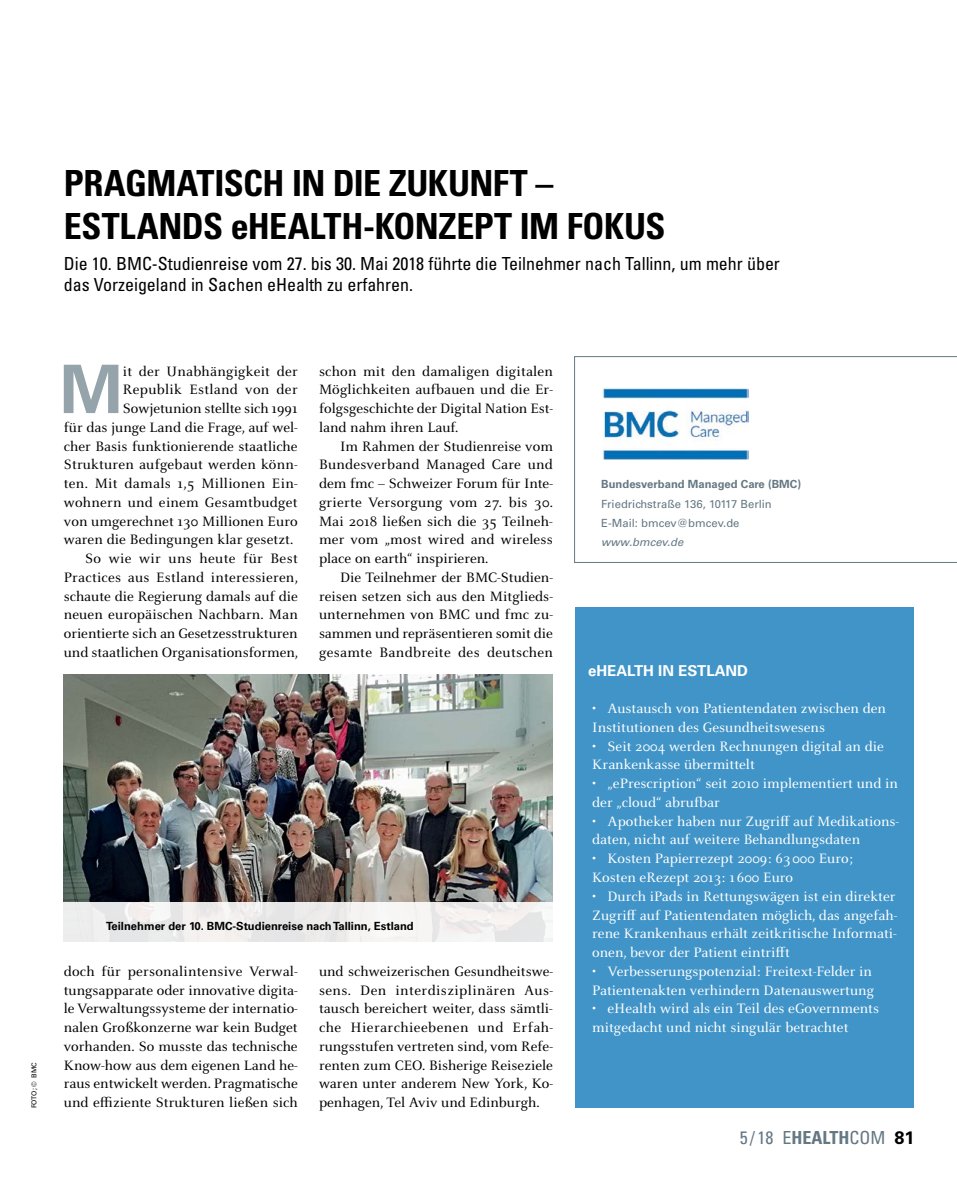
<style>
.page{position:relative;width:957px;height:1191px;background:#fff}
.page>*{position:absolute;margin:0;border:0;box-sizing:border-box;transform-origin:0 0}
.t1{font:700 66.9px "Univers LT Std";color:#95a3ab}
.t2{font:700 condensed 36px/43.2px "Univers LT Std";letter-spacing:-.015em;color:#000}
.t3{font:condensed 18px/21.6px "Univers LT Std";letter-spacing:-.005em;color:#000}
.t4{font:condensed 18px "Univers LT Std";color:#647883}
.t5{font:15px/18.8px "Celeste OT";letter-spacing:.005em;color:#000;text-align:justify}
.t6{font:15px/18.8px "Celeste OT";color:#fff}
.t7{font:700 15px "Univers LT Std";color:#fff}
.t8{font:11.25px/19.2px "Univers LT Std";color:#647883}
.t9{font:700 11.25px "Univers LT Std";color:#000}
.t10{font:700 11.25px "Univers LT Std";color:#647883}
.t11{font:italic 11.25px "Univers LT Std";color:#647883}
.t12{font:6.75px "Univers LT Std";color:#000}
.s1{font-weight:700}
.s2{font-weight:700;font-stretch:normal;color:#000}
</style>
<div class="page">
<svg style="left:574px;top:356px;width:383px;height:207px"></svg>
<img style="left:603px;top:387px;width:145px;height:73px">
<div style="left:575px;top:607px;width:338px;height:501px;background:#4094c8"></div>
<img style="left:64px;top:674px;width:489px;height:228px">
<svg style="left:64px;top:902px;width:489px;height:40px;fill:#efeeed"></svg>
<h2 class="t2" style="left:64px;top:162px;width:603px">PRAGMATISCH IN DIE ZUKUNFT –<br>ESTLANDS eHEALTH-KONZEPT IM FOKUS</h2>
<p class="t3" style="left:64px;top:252px;width:717px">Die 10. BMC-Studienreise vom 27. bis 30. Mai 2018 führte die Teilnehmer nach Tallinn, um mehr über das Vorzeigeland in Sachen eHealth zu erfahren.</p>
<h1 class="t1" style="left:60px;top:350px;width:65px">M</h1>
<p class="t5" style="left:123px;top:361px;width:176px">it der Unabhängigkeit der</p>
<p class="t5" style="left:123px;top:380px;width:176px">Republik Estland von der</p>
<p class="t5" style="left:123px;top:399px;width:176px">Sowjetunion stellte sich 1991</p>
<p class="t5" style="left:64px;top:418px;width:235px">für das junge Land die Frage, auf wel-</p>
<p class="t5" style="left:64px;top:436px;width:235px">cher Basis funktionierende staatliche</p>
<p class="t5" style="left:64px;top:455px;width:235px">Strukturen aufgebaut werden könn-</p>
<p class="t5" style="left:64px;top:474px;width:235px">ten. Mit damals 1,5 Millionen Ein-</p>
<p class="t5" style="left:64px;top:493px;width:235px">wohnern und einem Gesamtbudget</p>
<p class="t5" style="left:64px;top:511px;width:235px">von umgerechnet 130 Millionen Euro</p>
<p class="t5" style="left:64px;top:530px;width:231px">waren die Bedingungen klar gesetzt.</p>
<p class="t5" style="left:85px;top:549px;width:214px">So wie wir uns heute für Best</p>
<p class="t5" style="left:64px;top:568px;width:236px">Practices aus Estland interessieren,</p>
<p class="t5" style="left:64px;top:586px;width:235px">schaute die Regierung damals auf die</p>
<p class="t5" style="left:64px;top:605px;width:235px">neuen europäischen Nachbarn. Man</p>
<p class="t5" style="left:64px;top:624px;width:235px">orientierte sich an Gesetzesstrukturen</p>
<p class="t5" style="left:64px;top:643px;width:236px">und staatlichen Organisationsformen,</p>
<p class="t5" style="left:319px;top:361px;width:236px">schon mit den damaligen digitalen Möglichkeiten aufbauen und die Er&shy;folgsgeschichte der Digital Nation Est&shy;land nahm ihren Lauf.</p>
<p class="t5" style="left:319px;top:436px;width:235px;text-indent:21px">Im Rahmen der Studienreise vom Bundesverband Managed Care und dem fmc – Schweizer Forum für Inte&shy;grierte Versorgung vom 27. bis 30.<br>Mai 2018 ließen sich die 35 Teilneh&shy;mer vom „most wired and wireless place on earth“ inspirieren.</p>
<p class="t5" style="left:319px;top:568px;width:236px;text-indent:21px">Die Teilnehmer der BMC-Studien&shy;reisen setzen sich aus den Mitglieds&shy;unternehmen von BMC und fmc zu&shy;sammen und repräsentieren somit die gesamte Bandbreite des deutschen</p>
<p class="t12" style="left:30px;top:1108px;width:48px;rotate:-90deg">FOTO; © BMC</p>
<p class="t9" style="left:106px;top:919px;width:309px">Teilnehmer der 10. BMC-Studienreise nach Tallinn, Estland</p>
<p class="t5" style="left:64px;top:961px;width:235px">doch für personalintensive Verwal&shy;tungsapparate oder innovative digita&shy;le Verwaltungssysteme der internatio&shy;nalen Großkonzerne war kein Budget vorhanden. So musste das technische Know-how aus dem eigenen Land he&shy;raus entwickelt werden. Pragmatische und effiziente Strukturen ließen sich</p>
<p class="t5" style="left:319px;top:961px;width:236px">und schweizerischen Gesundheitswe&shy;sens. Den interdisziplinären Aus&shy;tausch bereichert weiter, dass sämtli&shy;che Hierarchieebenen und Erfah&shy;rungsstufen vertreten sind, vom Refe&shy;renten zum CEO. Bisherige Reiseziele waren unter anderem New York, Ko&shy;penhagen, Tel Aviv und Edinburgh.</p>
<p class="t10" style="left:601px;top:478px;width:201px">Bundesverband Managed Care (BMC)</p>
<p class="t8" style="left:601px;top:494px;width:172px">Friedrichstraße 136, 10117 Berlin<br>E-Mail: bmcev@bmcev.de</p>
<p class="t11" style="left:601px;top:535px;width:84px">www.bmcev.de</p>
<p class="t7" style="left:588px;top:661px;width:161px">eHEALTH IN ESTLAND</p>
<p class="t6" style="left:592px;top:699px;width:295px">• Austausch von Patientendaten zwischen den<br>Institutionen des Gesundheitswesens</p>
<p class="t6" style="left:592px;top:736px;width:293px">• Seit 2004 werden Rechnungen digital an die<br>Krankenkasse übermittelt</p>
<p class="t6" style="left:592px;top:774px;width:307px">• „ePrescription“ seit 2010 implementiert und in der „cloud“ abrufbar</p>
<p class="t6" style="left:592px;top:811px;width:308px">• Apotheker haben nur Zugriff auf Medikations&shy;daten, nicht auf weitere Behandlungsdaten</p>
<p class="t6" style="left:592px;top:849px;width:262px">• Kosten Papierrezept 2009: 63 000 Euro;<br>Kosten eRezept 2013: 1 600 Euro</p>
<p class="t6" style="left:592px;top:886px;width:306px">• Durch iPads in Rettungswägen ist ein direkter Zugriff auf Patientendaten möglich, das angefah&shy;rene Krankenhaus erhält zeitkritische Informati&shy;onen, bevor der Patient eintrifft</p>
<p class="t6" style="left:592px;top:961px;width:283px">• Verbesserungspotenzial: Freitext-Felder in<br>Patientenakten verhindern Datenauswertung</p>
<p class="t6" style="left:592px;top:999px;width:288px">• eHealth wird als ein Teil des eGovernments mitgedacht und nicht singulär betrachtet</p>
<p class="t4" style="left:740px;top:1126px;width:176px">5 / 18 E<span class="s1">HEALTH</span>COM <span class="s2">81</span></p>
</div>
